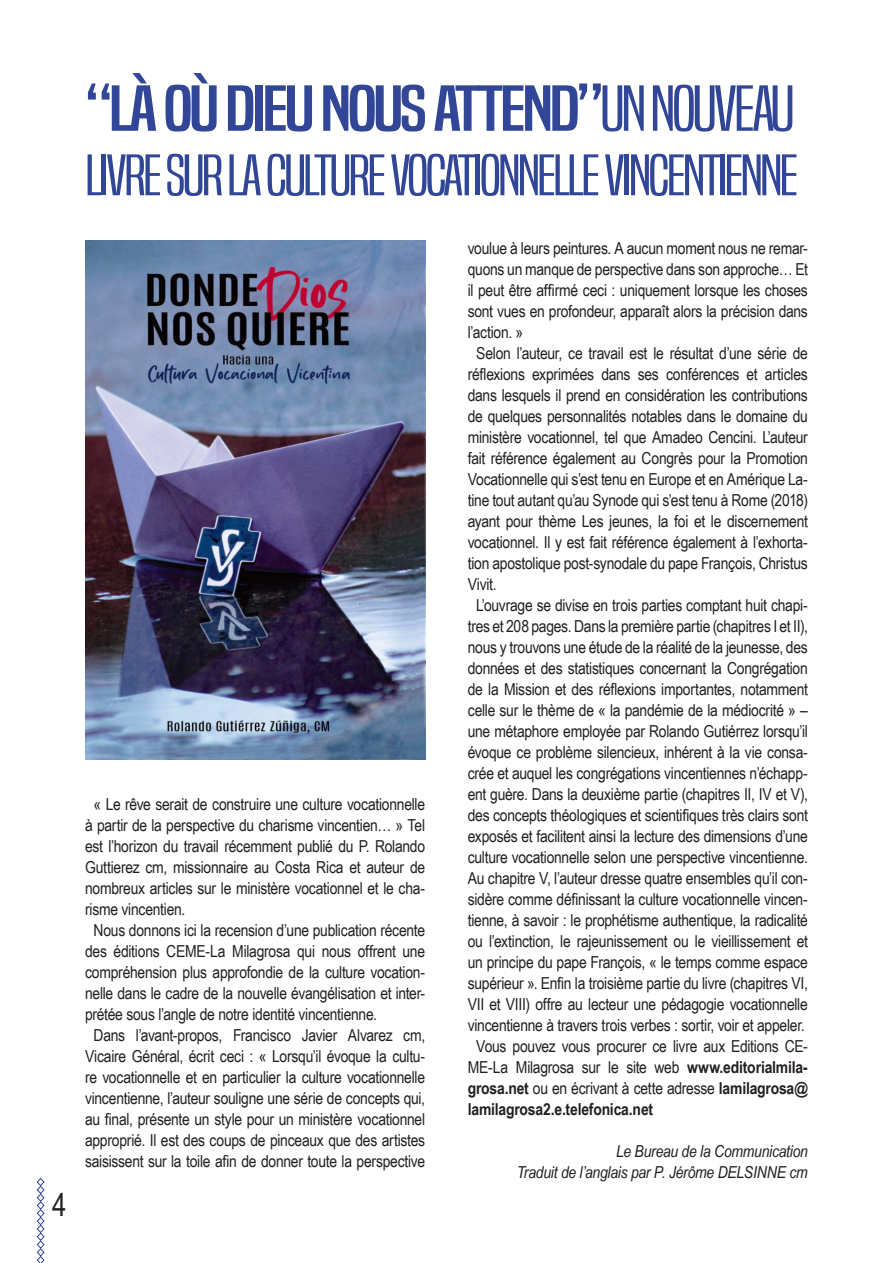
<style>
.page{position:relative;width:893px;height:1263px;background:#fff}
.page>*{position:absolute;margin:0;border:0;box-sizing:border-box;transform-origin:0 0}
.t1{font:60px "Built Titling Rg";letter-spacing:-.04em;color:#314697;scale:1.46 1}
.t2{font:54px "Built Titling Lt";letter-spacing:-.04em;color:#314697;scale:1.46 1}
.t3{font:31.5px "Arial Narrow";color:#231f20}
.t4{font:16.5px/21px "Arial Narrow";letter-spacing:-.015em;color:#231f20;text-align:justify}
.t5{font:italic 16.5px "Arial Narrow";letter-spacing:-.015em;color:#231f20}
.s1{font-family:"Built Titling Lt"}
.s2{font-weight:700}
</style>
<div class="page">
<svg style="left:36px;top:1177px;width:9px;height:86px"></svg>
<img style="left:85px;top:240px;width:340px;height:519px">
<h3 class="t3" style="left:52px;top:1181px;width:16px">4</h3>
<p class="t1" style="left:85px;top:73px;width:488px">“LÀ OÙ DIEU NOUS ATTEND”<span class="s1">UN NOUVEAU</span></p>
<p class="t2" style="left:85px;top:143px;width:490px">LIVRE SUR LA CULTURE VOCATIONNELLE VINCENTIENNE</p>
<p class="t4" style="left:85px;top:793px;width:342px;text-indent:9px">« Le rêve serait de construire une culture vocationnelle à partir de la perspective du charisme vincentien… » Tel est l’horizon du travail récemment publié du P. Rolando Guttierez cm, missionnaire au Costa Rica et auteur de nombreux articles sur le ministère vocationnel et le cha&shy;risme vincentien.</p>
<p class="t4" style="left:85px;top:919px;width:342px;text-indent:9px">Nous donnons ici la recension d’une publication récente des éditions CEME-La Milagrosa qui nous offrent une compréhension plus approfondie de la culture vocation&shy;nelle dans le cadre de la nouvelle évangélisation et inter&shy;prétée sous l’angle de notre identité vincentienne.</p>
<p class="t4" style="left:85px;top:1024px;width:342px;text-align:center">Dans l’avant-propos, Francisco Javier Alvarez cm, Vicaire Général, écrit ceci : « Lorsqu’il évoque la cultu&shy;re vocationnelle et en particulier la culture vocationnelle vincentienne, l’auteur souligne une série de concepts qui, au final, présente un style pour un ministère vocationnel approprié. Il est des coups de pinceaux que des artistes saisissent sur la toile afin de donner toute la perspective</p>
<p class="t4" style="left:468px;top:237px;width:342px">voulue à leurs peintures. A aucun moment nous ne remar&shy;quons un manque de perspective dans son approche… Et il peut être affirmé ceci : uniquement lorsque les choses sont vues en profondeur, apparaît alors la précision dans l’action. »</p>
<p class="t4" style="left:468px;top:342px;width:342px;text-indent:9px">Selon l’auteur, ce travail est le résultat d’une série de réflexions exprimées dans ses conférences et articles dans lesquels il prend en considération les contributions de quelques personnalités notables dans le domaine du ministère vocationnel, tel que Amadeo Cencini. L’auteur fait référence également au Congrès pour la Promotion Vocationnelle qui s’est tenu en Europe et en Amérique La&shy;tine tout autant qu’au Synode qui s’est tenu à Rome (2018) ayant pour thème Les jeunes, la foi et le discernement vocationnel. Il y est fait référence également à l’exhorta&shy;tion apostolique post-synodale du pape François, Christus Vivit.</p>
<p class="t4" style="left:468px;top:594px;width:342px;text-align:center">L’ouvrage se divise en trois parties comptant huit chapi&shy;tres et 208 pages. Dans la première partie (chapitres I et II), nous y trouvons une étude de la réalité de la jeunesse, des données et des statistiques concernant la Congrégation de la Mission et des réflexions importantes, notamment celle sur le thème de « la pandémie de la médiocrité » – une métaphore employée par Rolando Gutiérrez lorsqu’il évoque ce problème silencieux, inhérent à la vie consa&shy;crée et auquel les congrégations vincentiennes n’échapp&shy;ent guère. Dans la deuxième partie (chapitres II, IV et V), des concepts théologiques et scientifiques très clairs sont exposés et facilitent ainsi la lecture des dimensions d’une culture vocationnelle selon une perspective vincentienne.<br>Au chapitre V, l’auteur dresse quatre ensembles qu’il con&shy;sidère comme définissant la culture vocationnelle vincen&shy;tienne, à savoir : le prophétisme authentique, la radicalité ou l’extinction, le rajeunissement ou le vieillissement et un principe du pape François, « le temps comme espace supérieur ». Enfin la troisième partie du livre (chapitres VI, VII et VIII) offre au lecteur une pédagogie vocationnelle vincentienne à travers trois verbes : sortir, voir et appeler.</p>
<p class="t4" style="left:468px;top:1035px;width:342px;text-indent:9px">Vous pouvez vous procurer ce livre aux Editions CE-ME-La Milagrosa sur le site web <span class="s2">www.editorialmila&shy;grosa.net</span> ou en écrivant à cette adresse <span class="s2">lamilagrosa@ lamilagrosa2.e.telefonica.net</span></p>
<p class="t5" style="left:616px;top:1139px;width:193px">Le Bureau de la Communication</p>
<p class="t5" style="left:517px;top:1160px;width:293px">Traduit de l’anglais par P. Jérôme DELSINNE cm</p>
</div>
